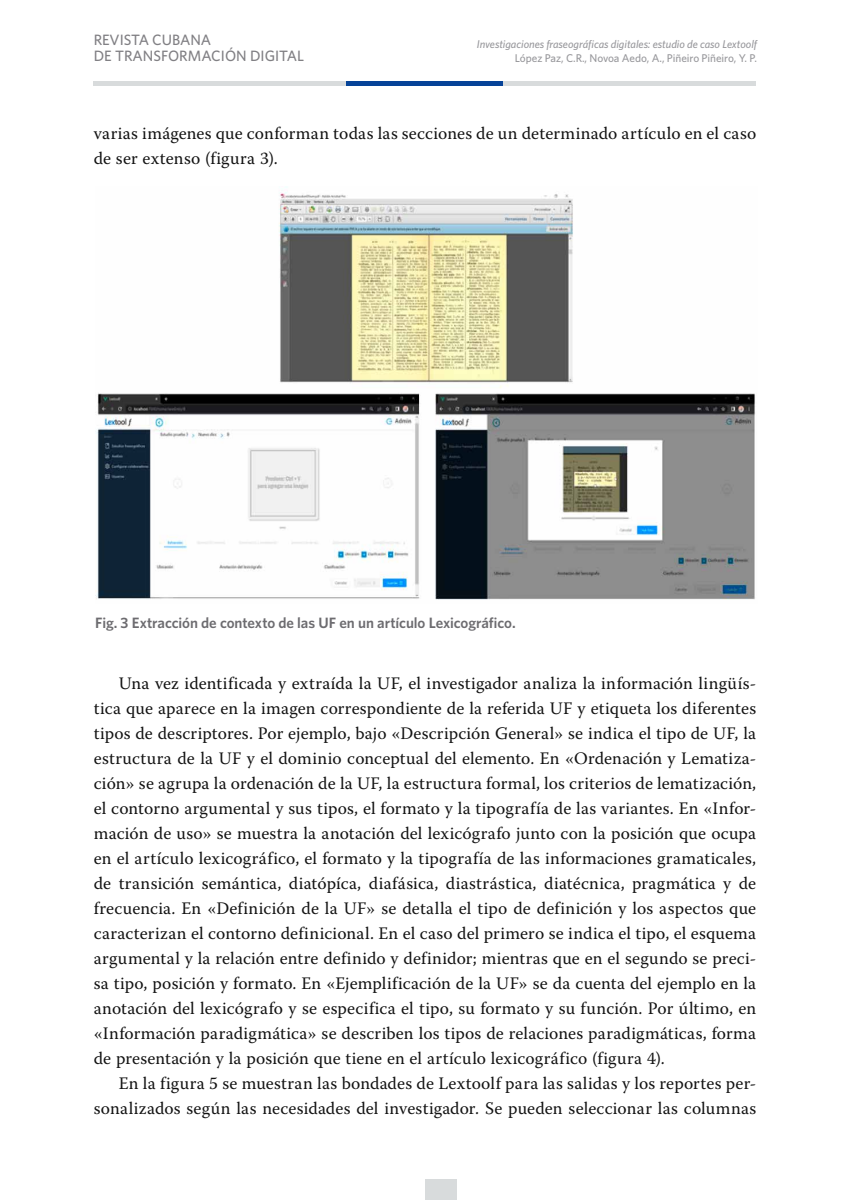
<style>
.page{position:relative;width:850px;height:1200px;background:#fff}
.page>*{position:absolute;margin:0;border:0;box-sizing:border-box;transform-origin:0 0}
.t1{font:17.5px/25px "Warnock Pro";letter-spacing:.015em;color:#131313}
.t2{font:600 15px "Whitney";letter-spacing:-.005em;color:#6d6c70}
.t3{font:500 15px/16.2px "Whitney";color:#818084}
.t4{font:italic 500 11.25px "Whitney";letter-spacing:-.005em;color:#98989c}
.t5{font:500 11.25px "Whitney";letter-spacing:-.005em;color:#98989c}
</style>
<div class="page">
<div style="left:94px;top:81px;width:662px;height:5px;background:#d8dbdc"></div>
<div style="left:425px;top:1179px;width:31px;height:21px;background:#d8dbdc"></div>
<div style="left:409px;top:81px;width:32px;height:5px;background:#064398"></div>
<div style="left:378px;top:81px;width:31px;height:5px;background:#064398"></div>
<div style="left:472px;top:81px;width:31px;height:5px;background:#064398"></div>
<div style="left:347px;top:81px;width:31px;height:5px;background:#064398"></div>
<div style="left:441px;top:81px;width:31px;height:5px;background:#064398"></div>
<img style="left:96px;top:186px;width:659px;height:414px">
<p class="t3" style="left:94px;top:31px;width:212px">REVISTA CUBANA<br>DE TRANSFORMACIÓN DIGITAL</p>
<p class="t4" style="left:477px;top:37px;width:282px">Investigaciones fraseográficas digitales: estudio de caso Lextoolf</p>
<p class="t5" style="left:515px;top:52px;width:244px">LÓPEZ PAZ, C.R., N OVOA AEDO, A., PIÑEIRO PIÑEIRO, Y. P.</p>
<p class="t1" style="left:94px;top:120px;width:664px">varias imágenes que conforman todas las secciones de un determinado artículo en el caso de ser extenso (figura 3).</p>
<p class="t2" style="left:95px;top:613px;width:422px">Fig. 3 Extracción de contexto de las UF en un artículo Lexicográfico.</p>
<p class="t1" style="left:94px;top:670px;width:664px;text-align:justify;text-indent:25px">Una vez identificada y extraída la UF, el investigador analiza la información lingüís&shy;tica que aparece en la imagen correspondiente de la referida UF y etiqueta los diferentes tipos de descriptores. Por ejemplo, bajo «Descripción General» se indica el tipo de UF, la estructura de la UF y el dominio conceptual del elemento. En «Ordenación y Lematiza&shy;ción» se agrupa la ordenación de la UF, la estructura formal, los criterios de lematización, el contorno argumental y sus tipos, el formato y la tipografía de las variantes. En «Infor&shy;mación de uso» se muestra la anotación del lexicógrafo junto con la posición que ocupa en el artículo lexicográfico, el formato y la tipografía de las informaciones gramaticales, de transición semántica, diatópíca, diafásica, diastrástica, diatécnica, pragmática y de frecuencia. En «Definición de la UF» se detalla el tipo de definición y los aspectos que caracterizan el contorno definicional. En el caso del primero se indica el tipo, el esquema argumental y la relación entre definido y definidor; mientras que en el segundo se preci&shy;sa tipo, posición y formato. En «Ejemplificación de la UF» se da cuenta del ejemplo en la anotación del lexicógrafo y se especifica el tipo, su formato y su función. Por último, en «Información paradigmática» se describen los tipos de relaciones paradigmáticas, forma de presentación y la posición que tiene en el artículo lexicográfico (figura 4).</p>
<p class="t1" style="left:94px;top:1070px;width:664px;text-align:right">En la figura 5 se muestran las bondades de Lextoolf para las salidas y los reportes per&shy;sonalizados según las necesidades del investigador. Se pueden seleccionar las columnas</p>
</div>
